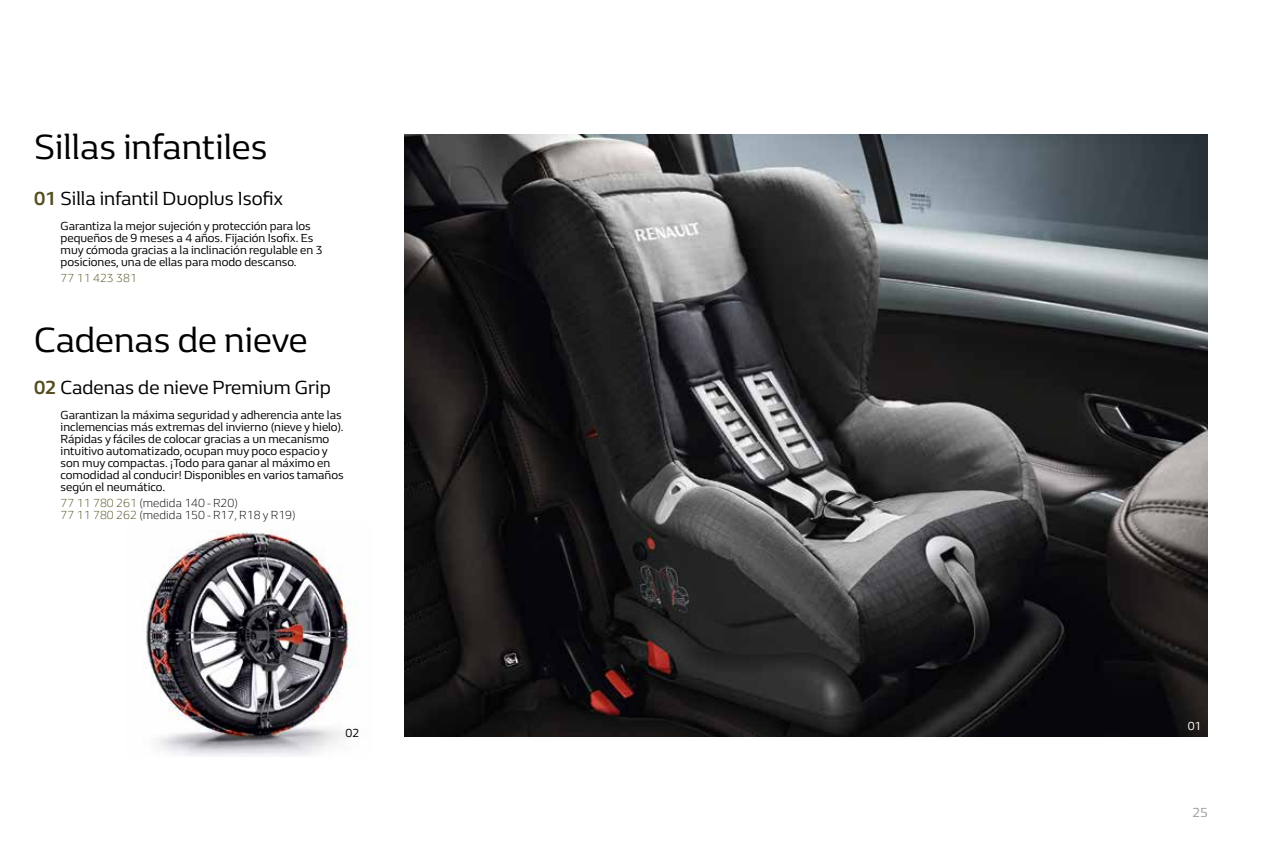
<style>
.page{position:relative;width:1276px;height:851px;background:#fff}
.page>*{position:absolute;margin:0;border:0;box-sizing:border-box;transform-origin:0 0}
.t1{font:36px "Renault Life";color:#000}
.t2{font:19.5px "Renault Life";color:#000}
.t3{font:13.5px "Renault Life";color:#9c9e9f}
.t4{font:12px/12px "Renault Life";color:#000}
.t5{font:300 12px/12px "Renault Life";color:#000}
.t6{font:300 12px "Renault Life";color:#544e1f}
.t7{font:12px "Renault Life";color:#fff}
.s1{font-weight:700;color:#544e1f}
.s2{color:#544e1f}
</style>
<div class="page">
<img style="left:404px;top:134px;width:804px;height:602px">
<img style="left:146px;top:530px;width:211px;height:225px">
<h1 class="t1" style="left:34px;top:122px;width:235px">Sillas infantiles</h1>
<h2 class="t2" style="left:34px;top:185px;width:251px"><span class="s1">01</span> Silla infantil Duoplus Isofix</h2>
<p class="t4" style="left:61px;top:219px;width:264px">Garantiza la mejor sujeción y protección para los pequeños de 9 meses a 4 años. Fijación Isofix. Es muy cómoda gracias a la inclinación regulable en 3 posiciones, una de ellas para modo descanso.</p>
<p class="t6" style="left:61px;top:270px;width:78px">77 11 423 381</p>
<h1 class="t1" style="left:34px;top:315px;width:275px">Cadenas de nieve</h1>
<h2 class="t2" style="left:34px;top:374px;width:298px"><span class="s1">02</span> Cadenas de nieve Premium Grip</h2>
<p class="t4" style="left:61px;top:408px;width:285px">Garantizan la máxima seguridad y adherencia ante las inclemencias más extremas del invierno (nieve y hielo).<br>Rápidas y fáciles de colocar gracias a un mecanismo intuitivo automatizado, ocupan muy poco espacio y son muy compactas. ¡Todo para ganar al máximo en comodidad al conducir! Disponibles en varios tamaños según el neumático.</p>
<p class="t5" style="left:61px;top:496px;width:237px"><span class="s2">77 11 780 261</span> (medida 140 - R20)<br><span class="s2">77 11 780 262</span> (medida 150 - R17, R18 y R19)</p>
<p class="t4" style="left:346px;top:726px;width:15px">02</p>
<p class="t7" style="left:1187px;top:717px;width:15px">01</p>
<p class="t3" style="left:1192px;top:803px;width:17px">25</p>
</div>
